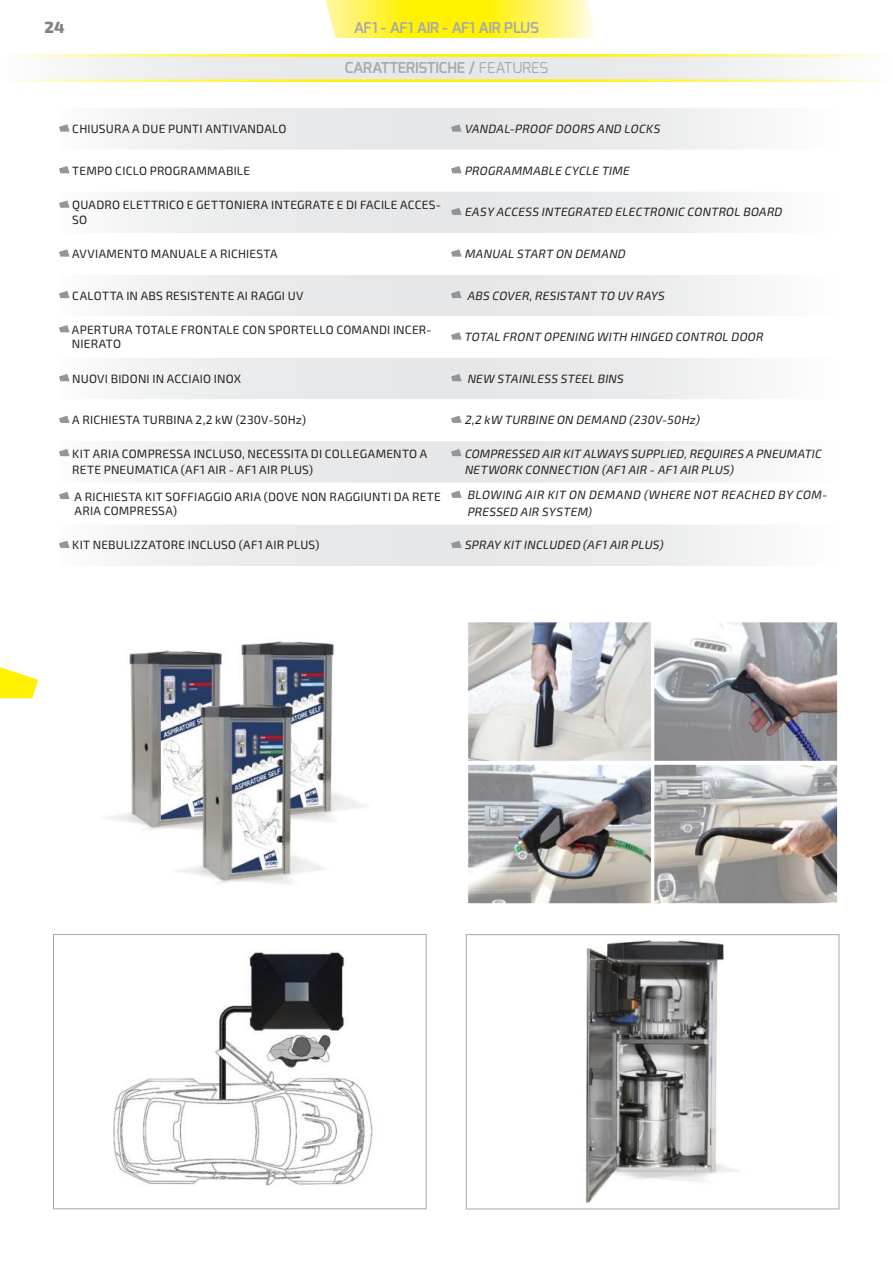
<style>
.page{position:relative;width:893px;height:1263px;background:#fff}
.page>*{position:absolute;margin:0;border:0;box-sizing:border-box;transform-origin:0 0}
.t1{font:800 16.2px "Exo 2";color:#808284}
.t2{font:600 15px "Exo";letter-spacing:-.01em;color:#a7a9ab}
.t3{font:12px/14.4px "Exo 2";letter-spacing:.015em;color:#221f1f}
.t4{font:italic 12px/16.8px "Exo 2";color:#221f1f}
.s1{font-weight:400}
</style>
<div class="page">
<svg style="left:0;top:667px;width:38px;height:31px"></svg>
<img style="left:10px;top:54px;width:874px;height:28px">
<img style="left:113px;top:952px;width:260px;height:234px">
<div style="left:53px;top:934px;width:373px;height:275px;border:1px solid #a7a9ab"></div>
<img style="left:586px;top:940px;width:153px;height:263px">
<div style="left:466px;top:934px;width:373px;height:275px;border:1px solid #a7a9ab"></div>
<img style="left:469px;top:623px;width:367px;height:279px">
<div style="left:465px;top:619px;width:189px;height:145px;border:3px solid #fff"></div>
<div style="left:465px;top:762px;width:189px;height:144px;border:3px solid #fff"></div>
<div style="left:651px;top:619px;width:189px;height:145px;border:3px solid #fff"></div>
<div style="left:651px;top:762px;width:189px;height:144px;border:3px solid #fff"></div>
<img style="left:109px;top:641px;width:256px;height:243px">
<img style="left:325px;top:0;width:271px;height:38px">
<svg style="left:59px;top:124px;width:11px;height:8px"></svg>
<svg style="left:451px;top:124px;width:11px;height:8px"></svg>
<svg style="left:59px;top:166px;width:11px;height:7px"></svg>
<svg style="left:451px;top:166px;width:11px;height:7px"></svg>
<svg style="left:59px;top:200px;width:11px;height:8px"></svg>
<svg style="left:451px;top:208px;width:11px;height:7px"></svg>
<svg style="left:59px;top:249px;width:11px;height:8px"></svg>
<svg style="left:451px;top:249px;width:11px;height:8px"></svg>
<svg style="left:59px;top:291px;width:11px;height:7px"></svg>
<svg style="left:451px;top:291px;width:11px;height:7px"></svg>
<svg style="left:59px;top:325px;width:11px;height:7px"></svg>
<svg style="left:451px;top:332px;width:11px;height:8px"></svg>
<svg style="left:59px;top:374px;width:11px;height:7px"></svg>
<svg style="left:451px;top:374px;width:11px;height:7px"></svg>
<svg style="left:59px;top:416px;width:11px;height:7px"></svg>
<svg style="left:451px;top:416px;width:11px;height:7px"></svg>
<svg style="left:59px;top:449px;width:11px;height:7px"></svg>
<svg style="left:451px;top:449px;width:11px;height:7px"></svg>
<svg style="left:59px;top:492px;width:11px;height:7px"></svg>
<svg style="left:451px;top:491px;width:11px;height:7px"></svg>
<svg style="left:59px;top:541px;width:11px;height:7px"></svg>
<svg style="left:451px;top:541px;width:11px;height:7px"></svg>
<h1 class="t1" style="left:44px;top:18px;width:22px">24</h1>
<p class="t2" style="left:354px;top:21px;width:187px">AF1 - AF1 AIR - AF1 AIR PLUS</p>
<p class="t2" style="left:345px;top:60px;width:205px">CARATTERISTICHE / <span class="s1">FEATURES</span></p>
<p class="t3" style="left:72px;top:122px;width:216px">CHIUSURA A DUE PUNTI ANTIVANDALO</p>
<p class="t4" style="left:464px;top:120px;width:199px">VANDAL-PROOF DOORS AND LOCKS</p>
<p class="t3" style="left:72px;top:163px;width:179px">TEMPO CICLO PROGRAMMABILE</p>
<p class="t4" style="left:464px;top:162px;width:169px">PROGRAMMABLE CYCLE TIME</p>
<p class="t3" style="left:72px;top:198px;width:370px">QUADRO ELETTRICO E GETTONIERA INTEGRATE E DI FACILE ACCES-<br>SO</p>
<p class="t4" style="left:464px;top:204px;width:321px">EASY ACCESS INTEGRATED ELECTRONIC CONTROL BOARD</p>
<p class="t3" style="left:72px;top:247px;width:207px">AVVIAMENTO MANUALE A RICHIESTA</p>
<p class="t4" style="left:464px;top:245px;width:165px">MANUAL START ON DEMAND</p>
<p class="t3" style="left:72px;top:288px;width:233px">CALOTTA IN ABS RESISTENTE AI RAGGI UV</p>
<p class="t4" style="left:467px;top:287px;width:201px">ABS COVER,RESISTANT TO UV RAYS</p>
<p class="t3" style="left:72px;top:322px;width:361px">APERTURA TOTALE FRONTALE CON SPORTELLO COMANDI INCER-<br>NIERATO</p>
<p class="t4" style="left:464px;top:328px;width:303px">TOTAL FRONT OPENING WITH HINGED CONTROL DOOR</p>
<p class="t3" style="left:72px;top:371px;width:170px">NUOVI BIDONI IN ACCIAIO INOX</p>
<p class="t4" style="left:467px;top:370px;width:160px">NEW STAINLESS STEEL BINS</p>
<p class="t3" style="left:72px;top:413px;width:235px">A RICHIESTA TURBINA 2,2 kW (230V-50Hz)</p>
<p class="t4" style="left:464px;top:412px;width:239px">2,2 kW TURBINE ON DEMAND (230V-50Hz)</p>
<p class="t3" style="left:72px;top:445px;width:357px;line-height:16.8px">KIT ARIA COMPRESSA INCLUSO, NECESSITA DI COLLEGAMENTO A<br>RETE PNEUMATICA (AF1 AIR - AF1 AIR PLUS)</p>
<p class="t4" style="left:464px;top:445px;width:361px">COMPRESSED AIR KIT ALWAYS SUPPLIED,REQUIRES A PNEUMATIC<br>NETWORK CONNECTION (AF1 AIR - AF1 AIR PLUS)</p>
<p class="t3" style="left:75px;top:489px;width:368px">A RICHIESTA KIT SOFFIAGGIO ARIA (DOVE NON RAGGIUNTI DA RETE<br>ARIA COMPRESSA)</p>
<p class="t4" style="left:467px;top:487px;width:364px">BLOWING AIR KIT ON DEMAND (WHERE NOT REACHED BY COM-<br>PRESSED AIR SYSTEM)</p>
<p class="t3" style="left:72px;top:538px;width:249px">KIT NEBULIZZATORE INCLUSO (AF1 AIR PLUS)</p>
<p class="t4" style="left:464px;top:537px;width:203px">SPRAY KIT INCLUDED (AF1 AIR PLUS)</p>
</div>
